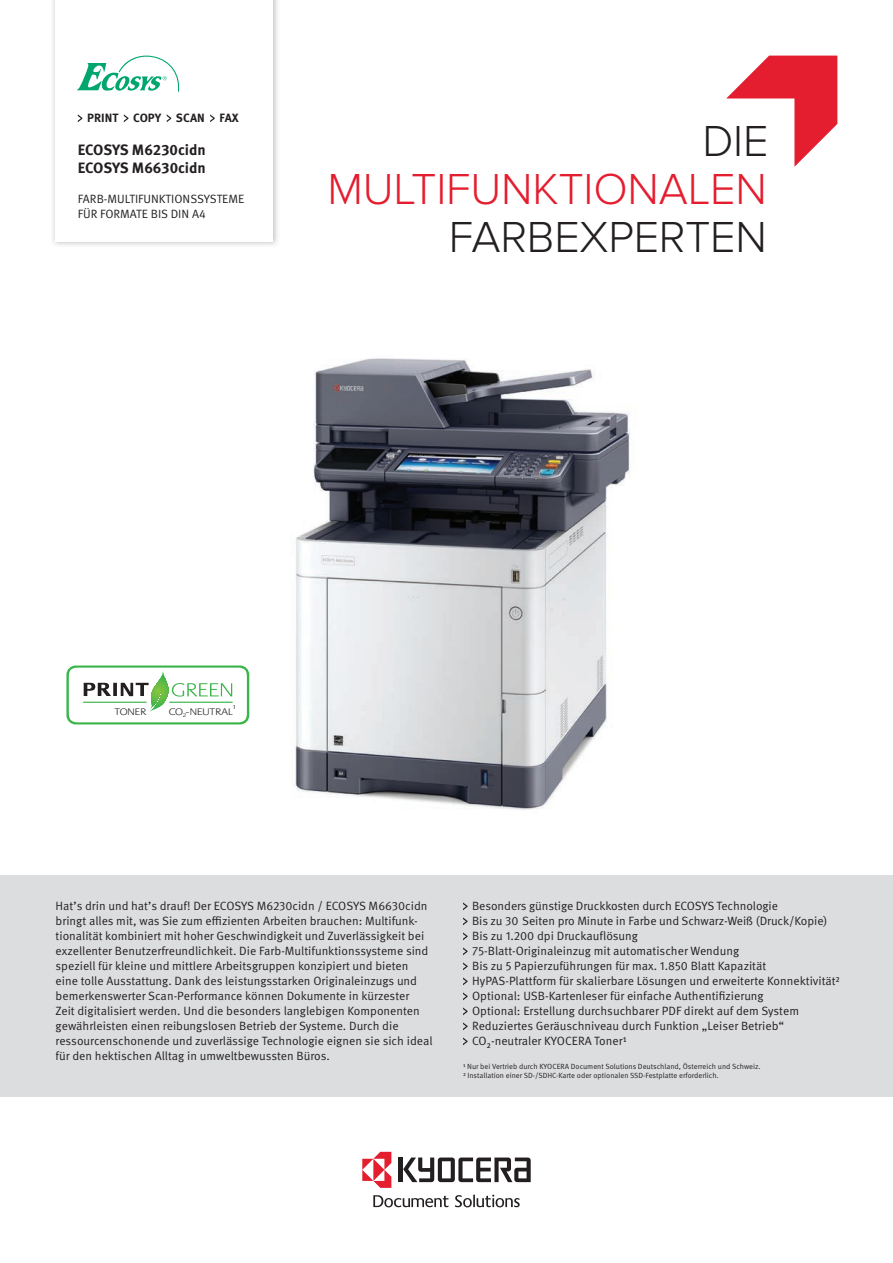
<style>
.page{position:relative;width:893px;height:1263px;background:#fff}
.page>*{position:absolute;margin:0;border:0;box-sizing:border-box;transform-origin:0 0}
.t1{font:300 45px "Proxima Nova";letter-spacing:-.005em;color:#e41d2f}
.t2{font:300 45px "Proxima Nova";letter-spacing:-.005em;color:#231f20}
.t3{font:700 15px/18px "Meta Pro";color:#231f20}
.t4{font:12px/15px "Meta Pro Norm";color:#231f20}
.t5{font:700 12px "Meta Pro";color:#231f20}
.t6{font:300 9.9px "Praxis EF";color:#231f20;scale:1.2 1}
.t7{font:7.5px/9px "Meta Pro Norm";color:#231f20}
.t8{font:5.85px "Meta Pro";color:#231f20;scale:1.2 1}
</style>
<div class="page">
<img style="left:164px;top:358px;width:466px;height:452px">
<hr style="left:399px;top:1157px;width:4px;height:25px;background:#231f20">
<svg style="left:403px;top:1157px;width:128px;height:25px"></svg>
<svg style="left:362px;top:1152px;width:29px;height:36px"></svg>
<svg style="left:455px;top:1195px;width:65px;height:12px"></svg>
<svg style="left:373px;top:1195px;width:75px;height:12px"></svg>
<div style="left:0;top:875px;width:893px;height:221px;background:#dcdddf"></div>
<img style="left:53px;top:0;width:225px;height:245px">
<div style="left:55px;top:0;width:218px;height:241px;background:#fff"></div>
<svg style="left:726px;top:56px;width:111px;height:111px"></svg>
<svg style="left:77px;top:56px;width:102px;height:36px"></svg>
<svg style="left:463px;top:902px;width:5px;height:8px"></svg>
<svg style="left:463px;top:917px;width:5px;height:8px"></svg>
<svg style="left:463px;top:932px;width:5px;height:8px"></svg>
<svg style="left:463px;top:947px;width:5px;height:8px"></svg>
<svg style="left:463px;top:962px;width:5px;height:8px"></svg>
<svg style="left:463px;top:977px;width:5px;height:8px"></svg>
<svg style="left:463px;top:992px;width:5px;height:8px"></svg>
<svg style="left:463px;top:1007px;width:5px;height:8px"></svg>
<svg style="left:463px;top:1022px;width:5px;height:8px"></svg>
<svg style="left:463px;top:1037px;width:5px;height:8px"></svg>
<svg style="left:78px;top:114px;width:4px;height:8px"></svg>
<svg style="left:124px;top:114px;width:4px;height:8px"></svg>
<svg style="left:167px;top:114px;width:4px;height:8px"></svg>
<svg style="left:210px;top:114px;width:5px;height:8px"></svg>
<svg style="left:66px;top:665px;width:183px;height:59px"></svg>
<hr style="left:83px;top:702px;width:64px;height:1px;background:#3ab54a">
<hr style="left:169px;top:702px;width:64px;height:1px;background:#3ab54a">
<p class="t5" style="left:87px;top:109px;width:153px">PRINT COPY SCAN FAX</p>
<p class="t3" style="left:78px;top:140px;width:130px">ECOSYS M6230cidn<br>ECOSYS M6630cidn</p>
<p class="t4" style="left:78px;top:191px;width:168px">FARB-MULTIFUNKTIONSSYSTEME<br>FÜR FORMATE BIS DIN A4</p>
<h1 class="t2" style="left:702px;top:115px;width:68px">DIE</h1>
<h1 class="t1" style="left:327px;top:163px;width:441px">MULTIFUNKTIONALEN</h1>
<h1 class="t2" style="left:449px;top:211px;width:319px">FARBEXPERTEN</h1>
<p class="t6" style="left:115px;top:706px;width:28px">TONER</p>
<p class="t8" style="left:233px;top:703px;width:4px">1</p>
<p class="t6" style="left:169px;top:706px;width:55px">CO<sub>2</sub>-NEUTRAL</p>
<p class="t4" style="left:56px;top:898px;width:378px">Hat’s drin und hat’s drauf! Der ECOSYS M6230cidn / ECOSYS M6630cidn bringt alles mit, was Sie zum effizienten Arbeiten brauchen: Multifunk&shy;tionalität kombiniert mit hoher Geschwindigkeit und Zuverlässigkeit bei exzellenter Benutzerfreundlichkeit. Die Farb-Multifunktionssysteme sind speziell für kleine und mittlere Arbeitsgruppen konzipiert und bieten eine tolle Ausstattung. Dank des leistungsstarken Originaleinzugs und bemerkenswerter Scan-Performance können Dokumente in kürzester<br>Zeit digitalisiert werden. Und die besonders langlebigen Komponenten gewährleisten einen reibungslosen Betrieb der Systeme. Durch die ressourcenschonende und zuverlässige Technologie eignen sie sich ideal für den hektischen Alltag in umweltbewussten Büros.</p>
<p class="t4" style="left:472px;top:898px;width:369px">Besonders günstige Druckkosten durch ECOSYS Technologie<br>Bis zu 30 Seiten pro Minute in Farbe und Schwarz-Weiß (Druck/Kopie)<br>Bis zu 1.200 dpi Druckauflösung<br>75-Blatt-Originaleinzug mit automatischer Wendung<br>Bis zu 5 Papierzuführungen für max. 1.850 Blatt Kapazität HyPAS-Plattform für skalierbare Lösungen und erweiterte Konnektivität²<br>Optional: USB-Kartenleser für einfache Authentifizierung<br>Optional: Erstellung durchsuchbarer PDF direkt auf dem System Reduziertes Geräuschniveau durch Funktion „Leiser Betrieb“ CO₂-neutraler KYOCERA Toner1</p>
<p class="t7" style="left:463px;top:1062px;width:299px">1 Nur bei Vertrieb durch KYOCERA Document Solutions Deutschland, Österreich und Schweiz.<br>² Installation einer SD-/SDHC-Karte oder optionalen SSD-Festplatte erforderlich.</p>
</div>
